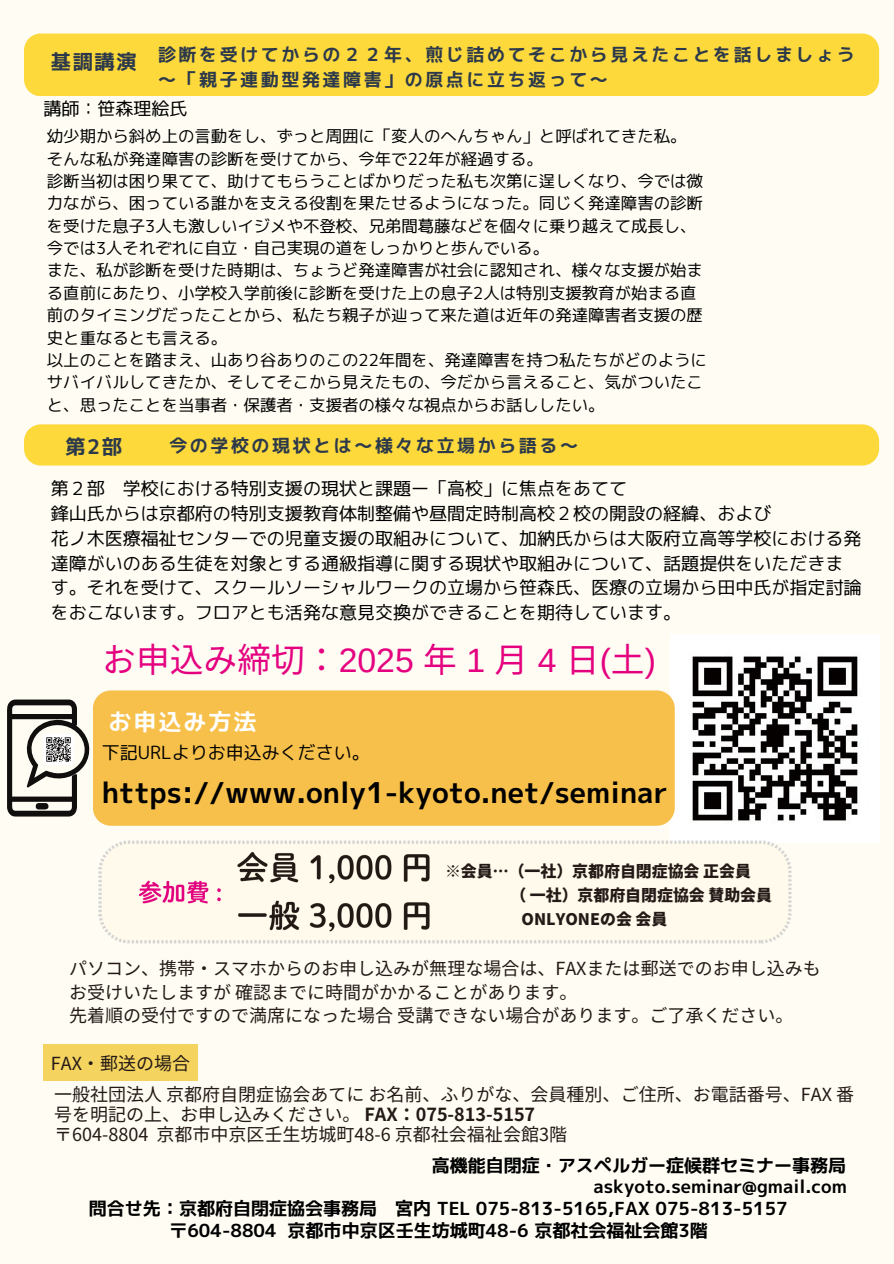
<style>
.page{position:relative;width:894px;height:1264px;background:#fff}
.page>*{position:absolute;margin:0;border:0;box-sizing:border-box;transform-origin:0 0}
.t1{font:33.75px "Noto Sans CJ Ksc";color:#e4007f}
.t2{font:28.65px "mplus 1 p bold";color:#000}
.t3{font:23.1px "mplus 1 p bold";letter-spacing:.085em;color:#fff}
.t4{font:20.1px "mplus 1 p bold";letter-spacing:.085em;color:#2c394b}
.t5{font:18px/24.8px "mplus 1 p regular";color:#000}
.t6{font:18px/20.2px "Noto Sans JP";color:#231916}
.t7{font:18px "mplus 1 p bold";color:#000}
.t8{font:17.85px/24.8px "mplus 1 p bold";letter-spacing:.145em;color:#2c394b}
.t9{font:16.35px "mplus 1 p regular";color:#000}
.t10{font:900 15.9px "Noto Sans JP";color:#231916}
.s1{font-family:"Arimo"}
.s2{font-weight:700}
</style>
<div class="page">
<div style="left:0;top:0;width:893px;height:1263px;background:#fefcf3"></div>
<img style="left:670px;top:634px;width:208px;height:208px">
<img style="left:98px;top:833px;width:700px;height:111px">
<div style="left:93px;top:690px;width:581px;height:135px;background:#f7c04a"></div>
<svg style="left:7px;top:699px;width:82px;height:117px"></svg>
<img style="left:43px;top:734px;width:31px;height:30px">
<div style="left:43px;top:1044px;width:155px;height:37px;background:#f4d35e"></div>
<div style="left:24px;top:33px;width:854px;height:63px;background:#fdd93b"></div>
<div style="left:24px;top:424px;width:854px;height:41px;background:#fdd93b"></div>
<p class="t4" style="left:51px;top:48px;width:87px">基調講演</p>
<h2 class="t8" style="left:158px;top:42px;width:698px">診断を受けてからの２２年、煎じ詰めてそこから見えたことを話しましょう～「親子連動型発達障害」の原点に立ち返って～</h2>
<p class="t5" style="left:43px;top:96px;width:146px">講師：笹森理絵氏</p>
<p class="t9" style="left:47px;top:125px;width:641px">幼少期から斜め上の言動をし、ずっと周囲に「変人のへんちゃん」と呼ばれてきた私。</p>
<p class="t9" style="left:47px;top:147px;width:497px">そんな私が発達障害の診断を受けてから、今年で22年が経過する。</p>
<h4 class="t9" style="left:47px;top:169px;width:657px">診断当初は困り果てて、助けてもらうことばかりだった私も次第に逞しくなり、今では微</h4>
<p class="t9" style="left:47px;top:192px;width:657px">力ながら、困っている誰かを支える役割を果たせるようになった。同じく発達障害の診断</p>
<p class="t9" style="left:47px;top:214px;width:651px">を受けた息子3人も激しいイジメや不登校、兄弟間葛藤などを個々に乗り越えて成長し、</p>
<p class="t9" style="left:47px;top:236px;width:503px">今では3人それぞれに自立・自己実現の道をしっかりと歩んでいる。</p>
<p class="t9" style="left:47px;top:259px;width:657px">また、私が診断を受けた時期は、ちょうど発達障害が社会に認知され、様々な支援が始ま</p>
<p class="t9" style="left:47px;top:281px;width:651px">る直前にあたり、小学校入学前後に診断を受けた上の息子2人は特別支援教育が始まる直</p>
<h1 class="t9" style="left:47px;top:303px;width:657px">前のタイミングだったことから、私たち親子が辿って来た道は近年の発達障害者支援の歴</h1>
<h3 class="t9" style="left:47px;top:326px;width:182px">史と重なるとも言える。</h3>
<h6 class="t9" style="left:47px;top:348px;width:661px">以上のことを踏まえ、山あり谷ありのこの22年間を、発達障害を持つ私たちがどのように</h6>
<p class="t9" style="left:47px;top:371px;width:657px">サバイバルしてきたか、そしてそこから見えたもの、今だから言えること、気がついたこ</p>
<p class="t9" style="left:47px;top:393px;width:559px">と、思ったことを当事者・保護者・支援者の様々な視点からお話ししたい。</p>
<p class="t4" style="left:65px;top:432px;width:58px">第2部</p>
<p class="t8" style="left:169px;top:433px;width:410px">今の学校の現状とは～様々な立場から語る～</p>
<p class="t5" style="left:51px;top:476px;width:578px">第２部 学校における特別支援の現状と課題ー「高校」に焦点をあてて</p>
<h6 class="t5" style="left:51px;top:501px;width:722px">鋒山氏からは京都府の特別支援教育体制整備や昼間定時制高校２校の開設の経緯、および</h6>
<h6 class="t5" style="left:51px;top:525px;width:812px">花ノ木医療福祉センターでの児童支援の取組みについて、加納氏からは大阪府立高等学校における発達障がいのある生徒を対象とする通級指導に関する現状や取組みについて、話題提供をいただきます。それを受けて、スクールソーシャルワークの立場から笹森氏、医療の立場から田中氏が指定討論をおこないます。フロアとも活発な意見交換ができることを期待しています。</h6>
<p class="t1" style="left:102px;top:633px;width:555px">お申込み締切： <span class="s1">2025</span> 年 <span class="s1">1</span> 月 <span class="s1">4</span> 日 <span class="s1">(</span>土<span class="s1">)</span></p>
<p class="t3" style="left:108px;top:704px;width:150px">お申込み方法</p>
<p class="t5" style="left:102px;top:740px;width:269px">下記URLよりお申込みください。</p>
<p class="t2" style="left:102px;top:772px;width:567px">https://www.only1-kyoto.net/seminar</p>
<p class="t10" style="left:445px;top:859px;width:307px">※会員…（一社）京都府自閉症協会正会員</p>
<p class="t10" style="left:510px;top:882px;width:263px">（一社）京都府自閉症協会賛助会員</p>
<p class="t10" style="left:521px;top:906px;width:147px">ONLYONEの会会員</p>
<p class="t6" style="left:69px;top:955px;width:753px;line-height:23.7px">パソコン、携帯・スマホからのお申し込みが無理な場合は、FAXまたは郵送でのお申し込みもお受けいたしますが確認までに時間がかかることがあります。<br>先着順の受付ですので満席になった場合受講できない場合があります。ご了承ください。</p>
<p class="t6" style="left:51px;top:1052px;width:141px">FAX・郵送の場合</p>
<p class="t6" style="left:54px;top:1083px;width:801px">一般社団法人京都府自閉症協会あてにお名前、ふりがな、会員種別、ご住所、お電話番号、FAX 番号を明記の上、お申し込みください。 <span class="s2">FAX：075-813-5157<br></span>〒604-8804 京都市中京区壬生坊城町48-6 京都社会福祉会館3階</p>
<h6 class="t7" style="left:431px;top:1152px;width:416px">高機能自閉症・アスペルガー症候群セミナー事務局</h6>
<p class="t7" style="left:593px;top:1173px;width:255px">askyoto.seminar@gmail.com</p>
<p class="t7" style="left:89px;top:1195px;width:700px">問合せ先：京都府自閉症協会事務局 宮内 TEL 075-813-5165,FAX 075-813-5157</p>
<h5 class="t7" style="left:169px;top:1217px;width:540px">〒604-8804 京都市中京区壬生坊城町48-6 京都社会福祉会館3階</h5>
</div>
